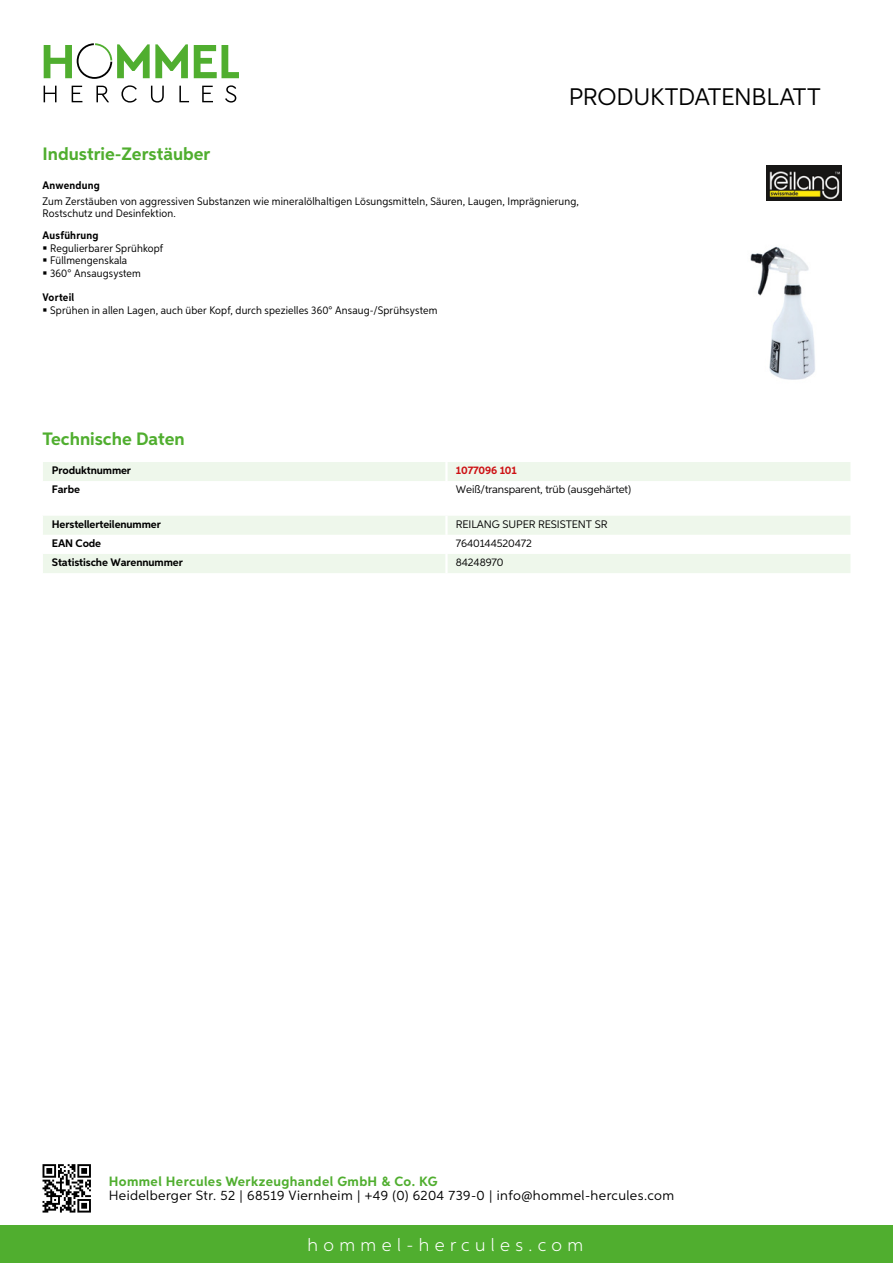
<style>
.page{position:relative;width:893px;height:1263px;background:#fff}
.page>*{position:absolute;margin:0;border:0;box-sizing:border-box;transform-origin:0 0}
.t1{font:24px "Aspira";letter-spacing:-.01em;color:#000}
.t2{font:700 18px "Aspira";color:#50ae2f}
.t3{font:300 18px "Aspira";letter-spacing:.3em;color:#fff}
.t4{font:13.5px "Aspira";letter-spacing:.03em;color:#000}
.t5{font:700 13.5px "Aspira";letter-spacing:.03em;color:#50ae2f}
.t6{font:10.95px/12.8px "Aspira Nar";letter-spacing:.015em;color:#000}
.t7{font:10.95px "Aspira";letter-spacing:-.01em;color:#000}
.t8{font:700 10.95px "Aspira";letter-spacing:-.01em;color:#000}
.t9{font:700 10.95px "Aspira Nar";letter-spacing:.02em;color:#000}
.t10{font:700 10.95px "Aspira";letter-spacing:-.01em;color:#cd1013}
</style>
<div class="page">
<div style="left:0;top:1226px;width:893px;height:37px;background:#50ae2f"></div>
<svg style="left:43px;top:1164px;width:48px;height:48px"></svg>
<svg style="left:194px;top:45px;width:45px;height:33px"></svg>
<svg style="left:44px;top:43px;width:144px;height:36px"></svg>
<svg style="left:44px;top:86px;width:13px;height:16px"></svg>
<svg style="left:72px;top:86px;width:10px;height:16px"></svg>
<svg style="left:96px;top:86px;width:13px;height:16px"></svg>
<svg style="left:121px;top:85px;width:16px;height:18px"></svg>
<svg style="left:151px;top:86px;width:13px;height:17px"></svg>
<svg style="left:179px;top:86px;width:10px;height:16px"></svg>
<svg style="left:202px;top:86px;width:11px;height:16px"></svg>
<svg style="left:225px;top:85px;width:11px;height:18px"></svg>
<div style="left:43px;top:462px;width:807px;height:19px;background:#eef7eb"></div>
<svg style="left:43px;top:516px;width:807px;height:57px"></svg>
<hr style="left:445px;top:554px;width:3px;height:19px;background:#fff">
<img style="left:750px;top:246px;width:65px;height:134px">
<img style="left:766px;top:166px;width:76px;height:35px">
<h1 class="t1" style="left:569px;top:82px;width:253px">Produktdatenblatt</h1>
<h2 class="t2" style="left:43px;top:142px;width:169px">Industrie-Zerstäuber</h2>
<p class="t9" style="left:43px;top:179px;width:59px">Anwendung</p>
<p class="t6" style="left:43px;top:195px;width:538px;line-height:12px">Zum Zerstäuben von aggressiven Substanzen wie mineralölhaltigen Lösungsmitteln, Säuren, Laugen, Imprägnierung,<br>Rostschutz und Desinfektion.</p>
<p class="t9" style="left:43px;top:228px;width:58px">Ausführung</p>
<p class="t6" style="left:50px;top:241px;width:115px">Regulierbarer Sprühkopf<br>Füllmengenskala<br>360° Ansaugsystem</p>
<p class="t9" style="left:43px;top:291px;width:33px">Vorteil</p>
<p class="t6" style="left:50px;top:304px;width:389px">Sprühen in allen Lagen, auch über Kopf, durch spezielles 360° Ansaug-/Sprühsystem</p>
<h2 class="t2" style="left:43px;top:428px;width:144px">Technische Daten</h2>
<p class="t8" style="left:52px;top:463px;width:81px">Produktnummer</p>
<p class="t10" style="left:456px;top:463px;width:63px">1077096 101</p>
<p class="t8" style="left:52px;top:483px;width:30px">Farbe</p>
<p class="t7" style="left:456px;top:483px;width:177px">Weiß/transparent, trüb (ausgehärtet)</p>
<p class="t8" style="left:52px;top:517px;width:111px">Herstellerteilenummer</p>
<p class="t7" style="left:456px;top:517px;width:23px">REILAN</p>
<p class="t7" style="left:492px;top:517px;width:82px">G SU PER RESISTENT</p>
<p class="t7" style="left:595px;top:517px;width:13px">SR</p>
<p class="t8" style="left:52px;top:536px;width:51px">EAN Code</p>
<p class="t7" style="left:456px;top:536px;width:78px">7640144520472</p>
<p class="t8" style="left:52px;top:555px;width:132px">Statistische Warennummer</p>
<p class="t7" style="left:456px;top:555px;width:49px">84248970</p>
<p class="t5" style="left:109px;top:1172px;width:330px">Hommel Hercules Werkzeughandel GmbH &amp; Co. KG</p>
<p class="t4" style="left:109px;top:1187px;width:567px">Heidelberger Str. 52 | 68519 Viernheim | +49 (0) 6204 739-0 | info@hommel-hercules.com</p>
<h2 class="t3" style="left:307px;top:1234px;width:277px">hommel-hercules.com</h2>
</div>
